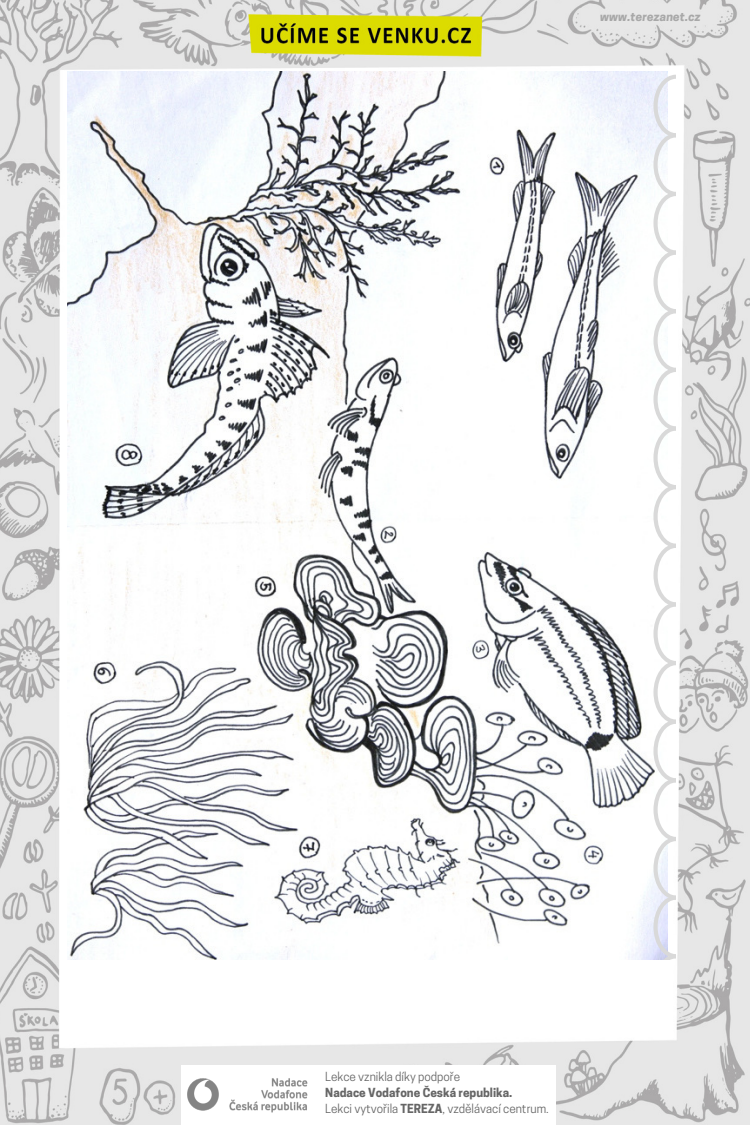
<style>
.page{position:relative;width:750px;height:1125px;background:#fff}
.page>*{position:absolute;margin:0;border:0;box-sizing:border-box;transform-origin:0 0}
.t1{font:700 11.75px/16px "Cooper Hewitt";color:#666}
.t2{font:11.75px "Cooper Hewitt";color:#666}
.t3{font:italic 700 11.75px "Cooper Hewitt";letter-spacing:.01em;color:#a8a8a8}
.s1{font-weight:400}
</style>
<div class="page">
<img style="left:0;top:0;width:750px;height:1125px">
<div style="left:181px;top:1065px;width:375px;height:60px;background:#fff"></div>
<img style="left:169px;top:1056px;width:156px;height:69px">
<img style="left:68px;top:72px;width:600px;height:888px">
<svg style="left:653px;top:75px;width:23px;height:884px"></svg>
<p class="t3" style="left:600px;top:12px;width:102px">www.terezanet.cz</p>
<p class="t2" style="left:325px;top:1072px;width:136px">Lekce vznikla díky podpoře</p>
<p class="t1" style="left:325px;top:1086px;width:225px">Nadace Vodafone Česká republika.<br><span class="s1">Lekci vytvořila</span> TEREZA<span class="s1">, vzdělávací centrum.</span></p>
</div>
